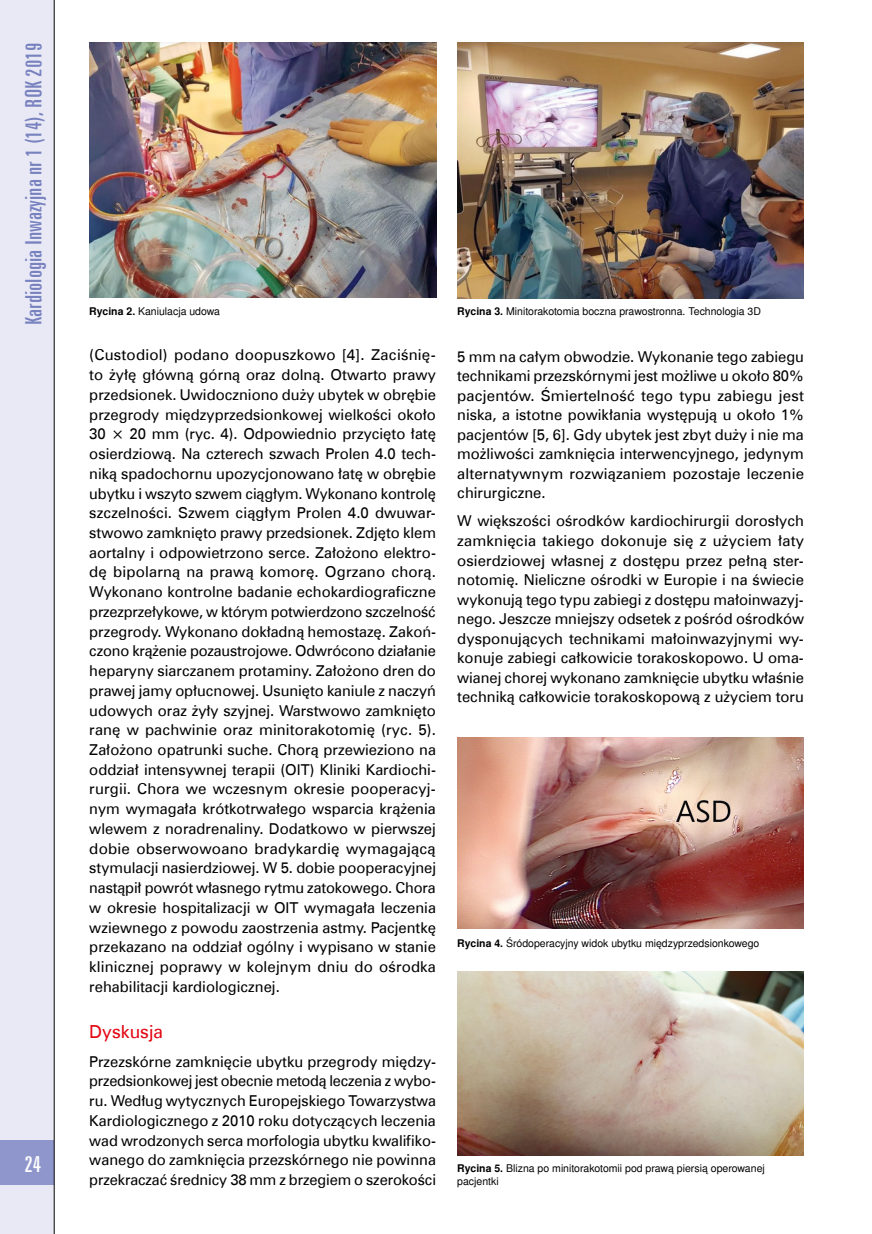
<style>
.page{position:relative;width:872px;height:1234px;background:#fff}
.page>*{position:absolute;margin:0;border:0;box-sizing:border-box;transform-origin:0 0}
.t1{font:22.5px "Zurich X Cn EU";color:#7882bf;scale:1.07 1}
.t2{font:22.5px "Zurich X Cn EU";color:#fff;scale:1.07 1}
.t3{font:18px "Zurich EU";color:#e30613}
.t4{font:15px/19.6px "Zurich EU";color:#000;text-align:justify}
.t5{font:10.5px/13.5px "Nimbus San LCE";color:#000}
.s1{font-weight:700}
</style>
<div class="page">
<div style="left:0;top:0;width:54px;height:1233px;background:#e9e9f6"></div>
<div style="left:0;top:1140px;width:54px;height:44px;background:#8f96cb"></div>
<hr style="left:54px;top:0;width:1px;height:1233px;background:#000">
<img style="left:89px;top:43px;width:347px;height:255px">
<img style="left:457px;top:43px;width:347px;height:255px">
<img style="left:457px;top:737px;width:347px;height:190px">
<img style="left:457px;top:971px;width:347px;height:184px">
<h1 class="t1" style="left:20px;top:325px;width:265px;rotate:-90deg">Kardiologia Inwazyjna nr 1 (14), ROK 2019</h1>
<h1 class="t2" style="left:24px;top:1150px;width:17px">24</h1>
<p class="t5" style="left:89px;top:304px;width:132px"><span class="s1">Rycina 2.</span> Kaniulacja udowa</p>
<p class="t5" style="left:457px;top:304px;width:305px"><span class="s1">Rycina 3.</span> Minitorakotomia boczna prawostronna. Technologia 3D</p>
<p class="t4" style="left:89px;top:345px;width:348px">(Custodiol) podano doopuszkowo [4]. Zaciśnię&shy;to żyłę główną górną oraz dolną. Otwarto prawy przedsionek. Uwidoczniono duży ubytek w obrębie przegrody międzyprzedsionkowej wielkości około 30 × 20 mm (ryc. 4). Odpowiednio przycięto łatę osierdziową. Na czterech szwach Prolen 4.0 tech&shy;niką spadochornu upozycjonowano łatę w obrębie ubytku i wszyto szwem ciągłym. Wykonano kontrolę szczelności. Szwem ciągłym Prolen 4.0 dwuwar&shy;stwowo zamknięto prawy przedsionek. Zdjęto klem aortalny i odpowietrzono serce. Założono elektro&shy;dę bipolarną na prawą komorę. Ogrzano chorą.<br>Wykonano kontrolne badanie echokardiograficzne przezprzełykowe, w którym potwierdzono szczelność przegrody. Wykonano dokładną hemostazę. Zakoń&shy;czono krążenie pozaustrojowe. Odwrócono działanie heparyny siarczanem protaminy. Założono dren do prawej jamy opłucnowej. Usunięto kaniule z naczyń udowych oraz żyły szyjnej. Warstwowo zamknięto ranę w pachwinie oraz minitorakotomię (ryc. 5).<br>Założono opatrunki suche. Chorą przewieziono na oddział intensywnej terapii (OIT) Kliniki Kardiochi&shy;rurgii. Chora we wczesnym okresie pooperacyj&shy;nym wymagała krótkotrwałego wsparcia krążenia wlewem z noradrenaliny. Dodatkowo w pierwszej dobie obserwowoano bradykardię wymagającą stymulacji nasierdziowej. W 5. dobie pooperacyjnej nastąpił powrót własnego rytmu zatokowego. Chora w okresie hospitalizacji w OIT wymagała leczenia wziewnego z powodu zaostrzenia astmy. Pacjentkę przekazano na oddział ogólny i wypisano w stanie klinicznej poprawy w kolejnym dniu do ośrodka rehabilitacji kardiologicznej.</p>
<p class="t3" style="left:89px;top:1020px;width:75px">Dyskusja</p>
<p class="t4" style="left:89px;top:1051px;width:348px">Przezskórne zamknięcie ubytku przegrody między&shy;przedsionkowej jest obecnie metodą leczenia z wybo&shy;ru. Według wytycznych Europejskiego Towarzystwa Kardiologicznego z 2010 roku dotyczących leczenia wad wrodzonych serca morfologia ubytku kwalifiko&shy;wanego do zamknięcia przezskórnego nie powinna przekraczać średnicy 38 mm z brzegiem o szerokości</p>
<p class="t4" style="left:457px;top:346px;width:348px">5 mm na całym obwodzie. Wykonanie tego zabiegu technikami przezskórnymi jest możliwe u około 80% pacjentów. Śmiertelność tego typu zabiegu jest niska, a istotne powikłania występują u około 1% pacjentów [5, 6]. Gdy ubytek jest zbyt duży i nie ma możliwości zamknięcia interwencyjnego, jedynym alternatywnym rozwiązaniem pozostaje leczenie chirurgiczne.</p>
<p class="t4" style="left:457px;top:511px;width:348px">W większości ośrodków kardiochirurgii dorosłych zamknięcia takiego dokonuje się z użyciem łaty osierdziowej własnej z dostępu przez pełną ster&shy;notomię. Nieliczne ośrodki w Europie i na świecie wykonują tego typu zabiegi z dostępu małoinwazyj&shy;nego. Jeszcze mniejszy odsetek z pośród ośrodków dysponujących technikami małoinwazyjnymi wy&shy;konuje zabiegi całkowicie torakoskopowo. U oma&shy;wianej chorej wykonano zamknięcie ubytku właśnie techniką całkowicie torakoskopową z użyciem toru</p>
<p class="t5" style="left:457px;top:936px;width:304px"><span class="s1">Rycina 4.</span> Śródoperacyjny widok ubytku międzyprzedsionkowego</p>
<p class="t5" style="left:457px;top:1160px;width:309px"><span class="s1">Rycina 5.</span> Blizna po minitorakotomii pod prawą piersią operowanej pacjentki</p>
</div>
